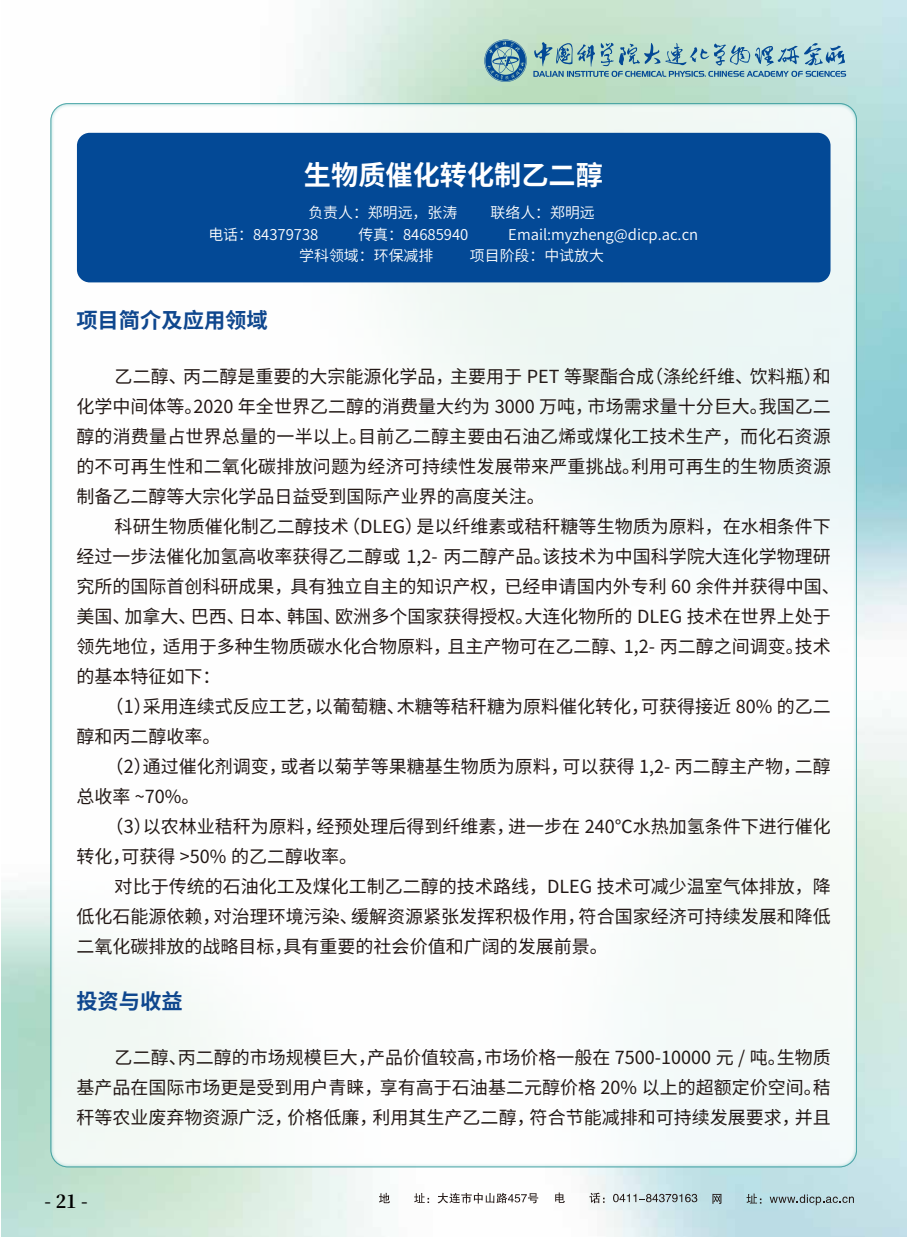
<style>
.page{position:relative;width:907px;height:1238px;background:#fff}
.page>*{position:absolute;margin:0;border:0;box-sizing:border-box;transform-origin:0 0}
.t1{font:700 27.15px "Source Han Sans CN";color:#fff}
.t2{font:700 21.3px "Source Han Sans CN";color:#0f478e}
.t3{font:18px/30px "Source Han Sans CN";color:#221815}
.t4{font:700 18px "Source Han Serif CN";color:#000}
.t5{font:14.85px "Source Han Sans CN";color:#fff}
</style>
<div class="page">
<img style="left:1px;top:0;width:905px;height:1236px">
<svg style="left:533px;top:41px;width:312px;height:36px;background:#94bec1"></svg>
<svg style="left:484px;top:40px;width:42px;height:42px;background:#6a9baf"></svg>
<div style="left:51px;top:104px;width:805px;height:1063px;background:linear-gradient(to right,#fefefd,#f4faf9);border-radius:17px"></div>
<svg style="left:379px;top:1193px;width:11px;height:10px"></svg>
<svg style="left:414px;top:1193px;width:15px;height:10px"></svg>
<svg style="left:437px;top:1192px;width:101px;height:11px"></svg>
<svg style="left:555px;top:1192px;width:9px;height:11px"></svg>
<svg style="left:589px;top:1192px;width:15px;height:11px"></svg>
<svg style="left:612px;top:1194px;width:85px;height:8px"></svg>
<svg style="left:712px;top:1194px;width:9px;height:10px"></svg>
<svg style="left:746px;top:1193px;width:15px;height:10px"></svg>
<svg style="left:769px;top:1194px;width:84px;height:11px"></svg>
<div style="left:77px;top:133px;width:753px;height:149px;background:#034996;border-radius:13px"></div>
<h1 class="t1" style="left:304px;top:159px;width:300px">生物质催化转化制乙二醇</h1>
<p class="t5" style="left:308px;top:204px;width:150px">负责人：郑明远，张涛</p>
<p class="t5" style="left:490px;top:204px;width:106px">联络人：郑明远</p>
<p class="t5" style="left:208px;top:226px;width:112px">电话：84379738</p>
<p class="t5" style="left:358px;top:226px;width:112px">传真：84685940</p>
<p class="t5" style="left:508px;top:226px;width:191px">Email:myzheng@dicp.ac.cn</p>
<p class="t5" style="left:299px;top:247px;width:135px">学科领域：环保减排</p>
<p class="t5" style="left:469px;top:247px;width:135px">项目阶段：中试放大</p>
<p class="t2" style="left:76px;top:308px;width:193px">项目简介及应用领域</p>
<p class="t3" style="left:76px;top:362px;width:756px;text-align:justify;text-indent:38px">乙二醇、丙二醇是重要的大宗能源化学品，主要用于 PET 等聚酯合成（涤纶纤维、饮料瓶）和化学中间体等。2020 年全世界乙二醇的消费量大约为 3000 万吨，市场需求量十分巨大。我国乙二醇的消费量占世界总量的一半以上。目前乙二醇主要由石油乙烯或煤化工技术生产，而化石资源的不可再生性和二氧化碳排放问题为经济可持续性发展带来严重挑战。利用可再生的生物质资源制备乙二醇等大宗化学品日益受到国际产业界的高度关注。</p>
<p class="t3" style="left:76px;top:512px;width:764px;text-indent:38px">科研生物质催化制乙二醇技术（DLEG）是以纤维素或秸秆糖等生物质为原料，在水相条件下经过一步法催化加氢高收率获得乙二醇或 1,2- 丙二醇产品。该技术为中国科学院大连化学物理研究所的国际首创科研成果，具有独立自主的知识产权，已经申请国内外专利 60 余件并获得中国、美国、加拿大、巴西、日本、韩国、欧洲多个国家获得授权。大连化物所的 DLEG 技术在世界上处于领先地位，适用于多种生物质碳水化合物原料，且主产物可在乙二醇、1,2- 丙二醇之间调变。技术的基本特征如下：</p>
<p class="t3" style="left:76px;top:692px;width:755px;text-indent:29px">（1）采用连续式反应工艺，以葡萄糖、木糖等秸秆糖为原料催化转化，可获得接近 80% 的乙二醇和丙二醇收率。</p>
<p class="t3" style="left:76px;top:752px;width:755px;text-indent:29px">（2）通过催化剂调变，或者以菊芋等果糖基生物质为原料，可以获得 1,2- 丙二醇主产物，二醇总收率 ~70%。</p>
<p class="t3" style="left:76px;top:812px;width:755px;text-indent:29px">（3）以农林业秸秆为原料，经预处理后得到纤维素，进一步在 240℃水热加氢条件下进行催化转化，可获得 &gt;50% 的乙二醇收率。</p>
<p class="t3" style="left:76px;top:872px;width:755px;text-align:justify;text-indent:38px">对比于传统的石油化工及煤化工制乙二醇的技术路线，DLEG 技术可减少温室气体排放，降低化石能源依赖，对治理环境污染、缓解资源紧张发挥积极作用，符合国家经济可持续发展和降低二氧化碳排放的战略目标，具有重要的社会价值和广阔的发展前景。</p>
<p class="t2" style="left:76px;top:989px;width:108px">投资与收益</p>
<p class="t3" style="left:76px;top:1043px;width:755px;text-align:justify;text-indent:38px">乙二醇、丙二醇的市场规模巨大，产品价值较高，市场价格一般在 7500-10000 元 / 吨。生物质基产品在国际市场更是受到用户青睐，享有高于石油基二元醇价格 20% 以上的超额定价空间。秸秆等农业废弃物资源广泛，价格低廉，利用其生产乙二醇，符合节能减排和可持续发展要求，并且</p>
<p class="t4" style="left:45px;top:1191px;width:45px">- 21 -</p>
</div>
